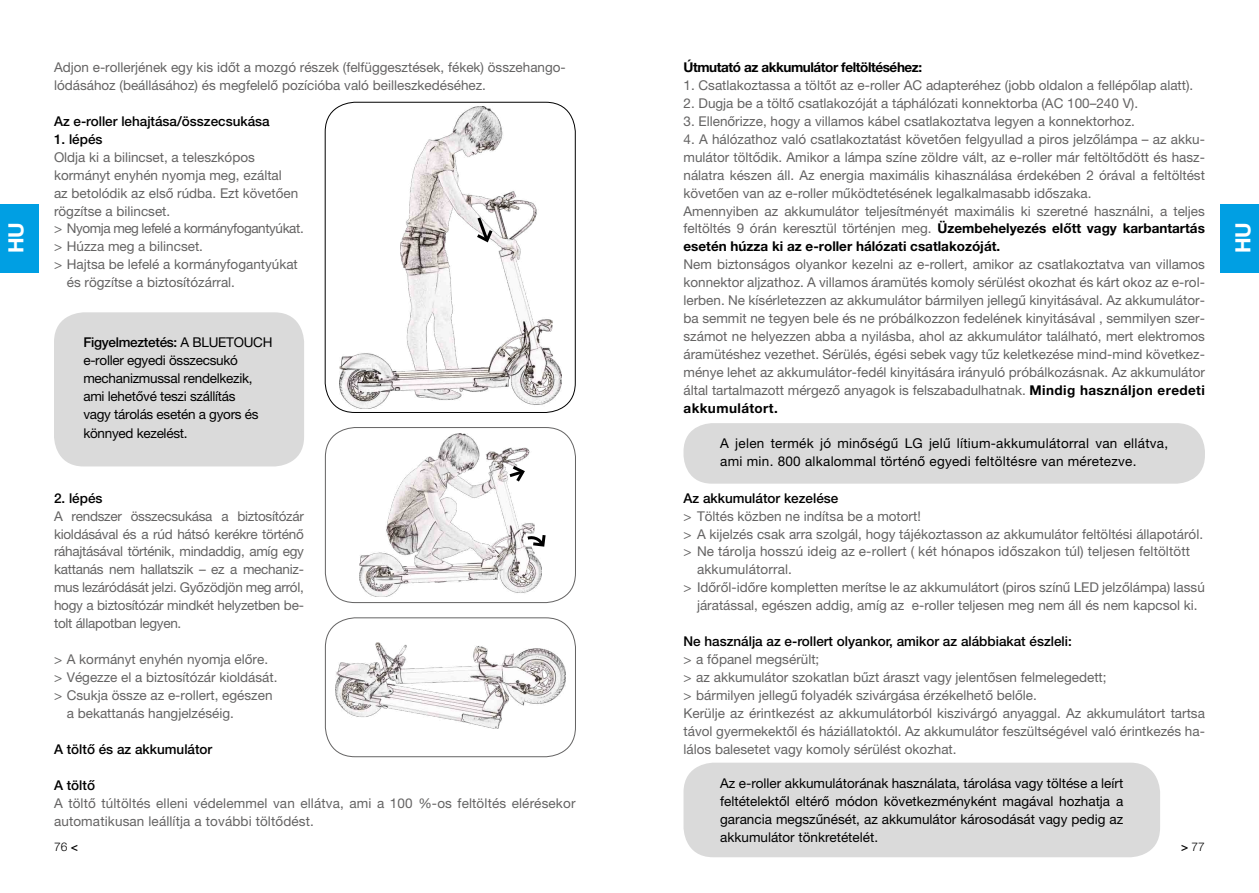
<style>
.page{position:relative;width:1259px;height:893px;background:#fff}
.page>*{position:absolute;margin:0;border:0;box-sizing:border-box;transform-origin:0 0}
.t1{font:700 21px "Helvetica Neue LT Pro";color:#fff}
.t2{font:13.5px/18px "Helvetica Neue LT Pro";color:#646363;text-align:justify}
.t3{font:13.5px/18px "Helvetica Neue LT Pro";color:#000;text-align:justify}
.t4{font:500 13.5px "Helvetica Neue LT Pro";color:#000}
.t5{font:13.5px/18px "Helvetica Neue LT Pro";letter-spacing:-.02em;color:#000}
.t6{font:13.5px/18px "Helvetica Neue LT Pro";letter-spacing:.02em;color:#000}
.t7{font:13.5px "Helvetica Neue LT Pro";letter-spacing:-.03em;color:#646363}
.t8{font:700 13.5px "Helvetica Neue LT Pro";letter-spacing:-.03em;color:#000}
.t9{font:300 12px "Helvetica Neue LT Pro";color:#000}
.s1{font-weight:700;color:#000}
.s2{font-weight:500}
</style>
<div class="page">
<div style="left:1220px;top:204px;width:39px;height:68px;background:#009fe3"></div>
<div style="left:0;top:204px;width:38px;height:68px;background:#009fe3"></div>
<img style="left:339px;top:106px;width:222px;height:302px">
<div style="left:325px;top:102px;width:250px;height:311px;border:1px solid #000;border-radius:30px"></div>
<img style="left:359px;top:433px;width:183px;height:164px">
<div style="left:325px;top:427px;width:250px;height:176px;border:1px solid #646363;border-radius:30px"></div>
<img style="left:335px;top:642px;width:230px;height:86px">
<div style="left:325px;top:618px;width:250px;height:139px;border:1px solid #646363;border-radius:30px"></div>
<div style="left:54px;top:312px;width:250px;height:154px;background:#dadada;border-radius:30px"></div>
<div style="left:683px;top:423px;width:522px;height:61px;background:#dadada;border-radius:29px"></div>
<div style="left:683px;top:763px;width:477px;height:94px;background:#dadada;border-radius:30px"></div>
<svg style="left:474px;top:214px;width:21px;height:30px"></svg>
<svg style="left:506px;top:463px;width:21px;height:22px"></svg>
<svg style="left:524px;top:532px;width:22px;height:16px"></svg>
<p class="t8" style="left:683px;top:59px;width:240px">Útmutató az akkumulátor feltöltéséhez:</p>
<p class="t2" style="left:683px;top:76px;width:511px">1. Csatlakoztassa a töltőt az e-roller AC adapteréhez (jobb oldalon a fellépőlap alatt).</p>
<p class="t2" style="left:683px;top:94px;width:456px">2. Dugja be a töltő csatlakozóját a táphálózati konnektorba (AC 100–240 V).</p>
<p class="t2" style="left:683px;top:112px;width:453px">3. Ellenőrizze, hogy a villamos kábel csatlakoztatva legyen a konnektorhoz.</p>
<p class="t2" style="left:683px;top:130px;width:523px">4. A hálózathoz való csatlakoztatást követően felgyullad a piros jelzőlámpa – az akku&shy;mulátor töltődik. Amikor a lámpa színe zöldre vált, az e-roller már feltöltődött és hasz&shy;nálatra készen áll. Az energia maximális kihasználása érdekében 2 órával a feltöltést követően van az e-roller működtetésének legalkalmasabb időszaka.</p>
<p class="t2" style="left:683px;top:202px;width:523px">Amennyiben az akkumulátor teljesítményét maximális ki szeretné használni, a teljes feltöltés 9 órán keresztül történjen meg. <span class="s1">Üzembehelyezés előtt vagy karbantartás esetén húzza ki az e-roller hálózati csatlakozóját.</span></p>
<p class="t2" style="left:683px;top:255px;width:523px">Nem biztonságos olyankor kezelni az e-rollert, amikor az csatlakoztatva van villamos konnektor aljzathoz. A villamos áramütés komoly sérülést okozhat és kárt okoz az e-rol&shy;lerben. Ne kísérletezzen az akkumulátor bármilyen jellegű kinyitásával. Az akkumulátor&shy;ba semmit ne tegyen bele és ne próbálkozzon fedelének kinyitásával , semmilyen szer&shy;számot ne helyezzen abba a nyilásba, ahol az akkumulátor található, mert elektromos áramütéshez vezethet. Sérülés, égési sebek vagy tűz keletkezése mind-mind következ&shy;ménye lehet az akkumulátor-fedél kinyitására irányuló próbálkozásnak. Az akkumulátor által tartalmazott mérgező anyagok is felszabadulhatnak. <span class="s1">Mindig használjon eredeti akkumulátort.</span></p>
<p class="t2" style="left:54px;top:58px;width:513px">Adjon e-rollerjének egy kis időt a mozgó részek (felfüggesztések, fékek) összehango&shy;lódásához (beállásához) és megfelelő pozícióba való beilleszkedéséhez.</p>
<p class="t4" style="left:54px;top:113px;width:217px">Az e-roller lehajtása/összecsukása</p>
<p class="t4" style="left:54px;top:131px;width:50px">1. lépés</p>
<p class="t2" style="left:54px;top:148px;width:246px;text-align:left">Oldja ki a bilincset, a teleszkópos kormányt enyhén nyomja meg, ezáltal az betolódik az első rúdba. Ezt követően rögzítse a bilincset.</p>
<p class="t7" style="left:54px;top:221px;width:251px">&gt; Nyomja meg lefelé a kormányfogantyúkat.</p>
<p class="t2" style="left:54px;top:237px;width:150px">&gt; Húzza meg a bilincset.</p>
<p class="t2" style="left:54px;top:255px;width:245px">&gt; Hajtsa be lefelé a kormányfogantyúkat</p>
<p class="t2" style="left:67px;top:273px;width:170px">és rögzítse a biztosítózárral.</p>
<h1 class="t1" style="left:3px;top:253px;width:32px;rotate:-90deg">HU</h1>
<h1 class="t1" style="left:1230px;top:253px;width:32px;rotate:-90deg">HU</h1>
<p class="t5" style="left:83px;top:333px;width:191px"><span class="s2">Figyelmeztetés:</span> A BLUETOUCH e-roller egyedi összecsukó mechanizmussal rendelkezik, ami lehetővé teszi szállítás<br>vagy tárolás esetén a gyors és könnyed kezelést.</p>
<p class="t6" style="left:720px;top:434px;width:449px">A jelen termék jó minőségű LG jelű lítium-akkumulátorral van ellátva, ami min. 800 alkalommal történő egyedi feltöltésre van méretezve.</p>
<p class="t4" style="left:54px;top:490px;width:50px">2. lépés</p>
<p class="t2" style="left:54px;top:507px;width:251px">A rendszer összecsukása a biztosítózár kioldásával és a rúd hátsó kerékre történő ráhajtásával történik, mindaddig, amíg egy kattanás nem hallatszik – ez a mechaniz&shy;mus lezáródását jelzi. Győzödjön meg arról, hogy a biztosítózár mindkét helyzetben be&shy;tolt állapotban legyen.</p>
<p class="t2" style="left:54px;top:650px;width:216px">&gt; A kormányt enyhén nyomja előre.</p>
<p class="t2" style="left:54px;top:668px;width:225px">&gt; Végezze el a biztosítózár kioldását.</p>
<p class="t2" style="left:54px;top:686px;width:220px">&gt; Csukja össze az e-rollert, egészen</p>
<p class="t2" style="left:67px;top:704px;width:169px">a bekattanás hangjelzéséig.</p>
<p class="t4" style="left:54px;top:741px;width:160px">A töltő és az akkumulátor</p>
<p class="t4" style="left:54px;top:777px;width:43px">A töltő</p>
<p class="t2" style="left:54px;top:794px;width:523px">A töltő túltöltés elleni védelemmel van ellátva, ami a 100 %-os feltöltés elérésekor automatikusan leállítja a további töltődést.</p>
<p class="t4" style="left:683px;top:490px;width:156px">Az akkumulátor kezelése</p>
<p class="t2" style="left:683px;top:507px;width:239px">&gt; Töltés közben ne indítsa be a motort!</p>
<p class="t2" style="left:683px;top:524px;width:521px">&gt; A kijelzés csak arra szolgál, hogy tájékoztasson az akkumulátor feltöltési állapotáról.</p>
<p class="t2" style="left:683px;top:542px;width:508px">&gt; Ne tárolja hosszú ideig az e-rollert ( két hónapos időszakon túl) teljesen feltöltött</p>
<p class="t2" style="left:697px;top:560px;width:96px">akkumulátorral.</p>
<p class="t2" style="left:683px;top:578px;width:523px">&gt; Időről-időre kompletten merítse le az akkumulátort (piros színű LED jelzőlámpa) lassú</p>
<p class="t2" style="left:697px;top:596px;width:502px">járatással, egészen addig, amíg az e-roller teljesen meg nem áll és nem kapcsol ki.</p>
<p class="t4" style="left:683px;top:633px;width:390px">Ne használja az e-rollert olyankor, amikor az alábbiakat észleli:</p>
<p class="t2" style="left:683px;top:650px;width:137px">&gt; a főpanel megsérült;</p>
<p class="t2" style="left:683px;top:668px;width:425px">&gt; az akkumulátor szokatlan bűzt áraszt vagy jelentősen felmelegedett;</p>
<p class="t2" style="left:683px;top:686px;width:355px">&gt; bármilyen jellegű folyadék szivárgása érzékelhető belőle.</p>
<p class="t2" style="left:683px;top:704px;width:523px">Kerülje az érintkezést az akkumulátorból kiszivárgó anyaggal. Az akkumulátort tartsa távol gyermekektől és háziállatoktól. Az akkumulátor feszültségével való érintkezés ha&shy;lálos balesetet vagy komoly sérülést okozhat.</p>
<p class="t3" style="left:720px;top:774px;width:404px">Az e-roller akkumulátorának használata, tárolása vagy töltése a leírt feltételektől eltérő módon következményként magával hozhatja a garancia megszűnését, az akkumulátor károsodását vagy pedig az akkumulátor tönkretételét.</p>
<p class="t9" style="left:54px;top:839px;width:25px">76 <span class="s2">&lt;</span></p>
<p class="t9" style="left:1181px;top:839px;width:25px"><span class="s2">&gt;</span> 77</p>
</div>
